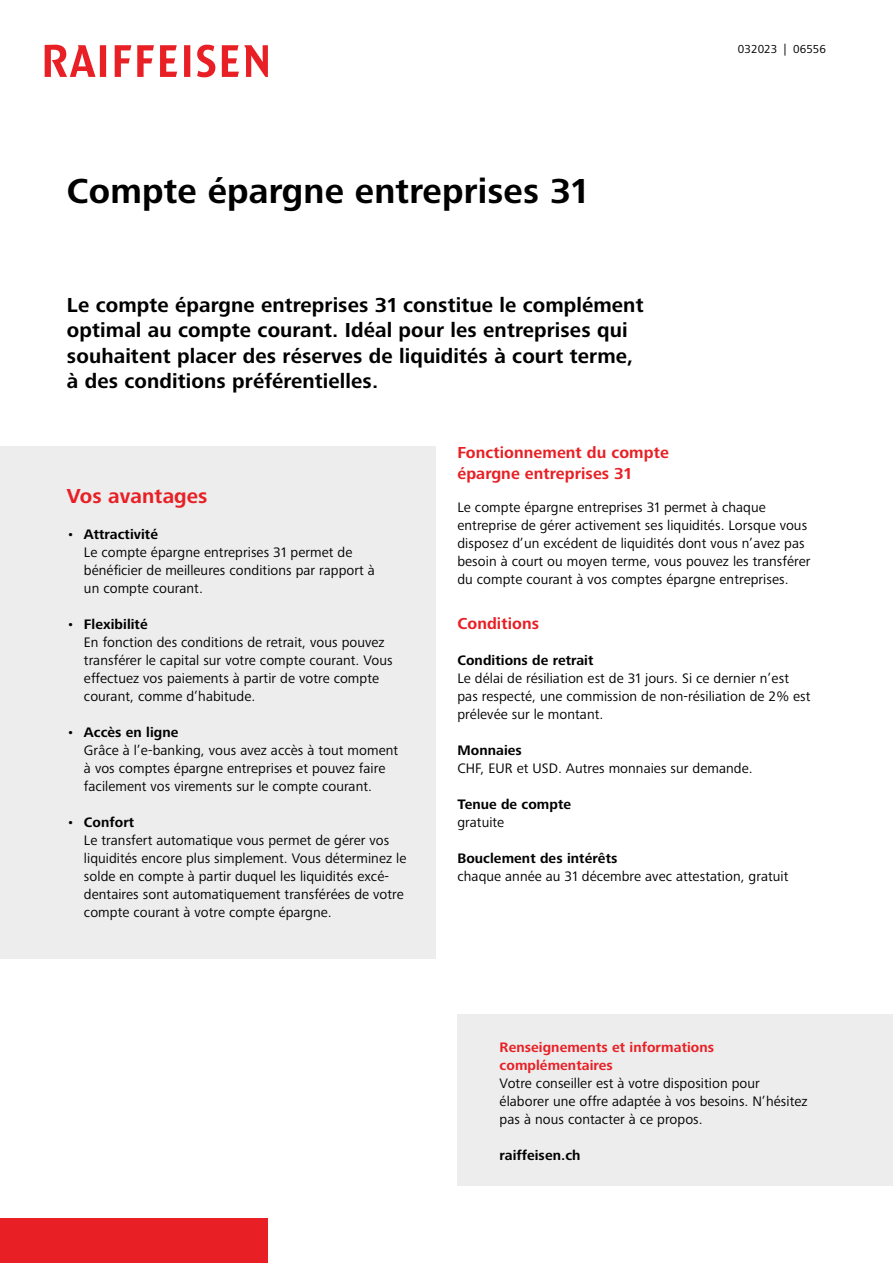
<style>
.page{position:relative;width:893px;height:1263px;background:#fff}
.page>*{position:absolute;margin:0;border:0;box-sizing:border-box;transform-origin:0 0}
.t1{font:700 36px "Frutiger Next LTW1 G";letter-spacing:.005em;color:#000}
.t2{font:700 21px/25.5px "Frutiger Next LTW1 G";letter-spacing:.005em;color:#000}
.t3{font:700 21px "Frutiger Next LTW1 G";letter-spacing:.005em;color:#e82025}
.t4{font:700 16.5px/21px "Frutiger Next LTW1 G";letter-spacing:.005em;color:#e82025}
.t5{font:14.25px/18px "Frutiger Next LTW1 G";letter-spacing:.005em;color:#000}
.t6{font:700 14.25px "Frutiger Next LTW1 G";letter-spacing:.005em;color:#000}
.t7{font:700 14.25px/18px "Frutiger Next LTW1 G";letter-spacing:.005em;color:#e82025}
.t8{font:12px "Frutiger Next LTW1 G";letter-spacing:.005em;color:#000}
.s1{font-weight:700}
</style>
<div class="page">
<div style="left:0;top:1218px;width:268px;height:45px;background:#e82025"></div>
<svg style="left:45px;top:45px;width:223px;height:32px"></svg>
<div style="left:0;top:446px;width:436px;height:513px;background:#ededed"></div>
<div style="left:457px;top:1014px;width:436px;height:171px;background:#ededed"></div>
<h1 class="t1" style="left:67px;top:170px;width:522px">Compte épargne entreprises 31</h1>
<h2 class="t2" style="left:67px;top:292px;width:578px">Le compte épargne entreprises 31 constitue le complément optimal au compte courant. Idéal pour les entreprises qui souhaitent placer des réserves de liquidités à court terme, à des conditions préférentielles.</h2>
<p class="t8" style="left:738px;top:42px;width:90px">032023 | 06556</p>
<h2 class="t3" style="left:67px;top:484px;width:142px">Vos avantages</h2>
<p class="t5" style="left:84px;top:525px;width:292px;text-indent:-17px">• <span class="s1">Attractivité<br></span>Le compte épargne entreprises 31 permet de bénéficier de meilleures conditions par rapport à un compte courant.</p>
<p class="t5" style="left:84px;top:615px;width:310px;text-indent:-17px">• <span class="s1">Flexibilité<br></span>En fonction des conditions de retrait, vous pouvez transférer le capital sur votre compte courant. Vous effectuez vos paiements à partir de votre compte courant, comme d’habitude.</p>
<p class="t5" style="left:84px;top:723px;width:316px;text-indent:-17px">• <span class="s1">Accès en ligne<br></span>Grâce à l’e-banking, vous avez accès à tout moment à vos comptes épargne entreprises et pouvez faire facilement vos virements sur le compte courant.</p>
<p class="t5" style="left:84px;top:813px;width:324px;text-indent:-17px">• <span class="s1">Confort<br></span>Le transfert automatique vous permet de gérer vos liquidités encore plus simplement. Vous déterminez le solde en compte à partir duquel les liquidités excé&shy;dentaires sont automatiquement transférées de votre compte courant à votre compte épargne.</p>
<p class="t4" style="left:457px;top:442px;width:213px">Fonctionnement du compte épargne entreprises 31</p>
<p class="t5" style="left:457px;top:498px;width:355px">Le compte épargne entreprises 31 permet à chaque entreprise de gérer activement ses liquidités. Lorsque vous disposez d’un excédent de liquidités dont vous n’avez pas besoin à court ou moyen terme, vous pouvez les transférer du compte courant à vos comptes épargne entreprises.</p>
<p class="t4" style="left:457px;top:613px;width:83px">Conditions</p>
<p class="t6" style="left:457px;top:652px;width:138px">Conditions de retrait</p>
<p class="t5" style="left:457px;top:669px;width:355px">Le délai de résiliation est de 31 jours. Si ce dernier n’est pas respecté, une commission de non-résiliation de 2% est prélevée sur le montant.</p>
<p class="t6" style="left:457px;top:742px;width:66px">Monnaies</p>
<p class="t5" style="left:457px;top:759px;width:297px">CHF, EUR et USD. Autres monnaies sur demande.</p>
<p class="t6" style="left:457px;top:796px;width:115px">Tenue de compte</p>
<p class="t5" style="left:457px;top:813px;width:48px">gratuite</p>
<p class="t6" style="left:457px;top:850px;width:162px">Bouclement des intérêts</p>
<p class="t5" style="left:457px;top:867px;width:332px">chaque année au 31 décembre avec attestation, gratuit</p>
<p class="t7" style="left:500px;top:1038px;width:216px">Renseignements et informations complémentaires</p>
<p class="t5" style="left:500px;top:1074px;width:309px">Votre conseiller est à votre disposition pour élaborer une offre adaptée à vos besoins. N’hésitez pas à nous contacter à ce propos.</p>
<p class="t6" style="left:500px;top:1147px;width:82px">raiffeisen.ch</p>
</div>
